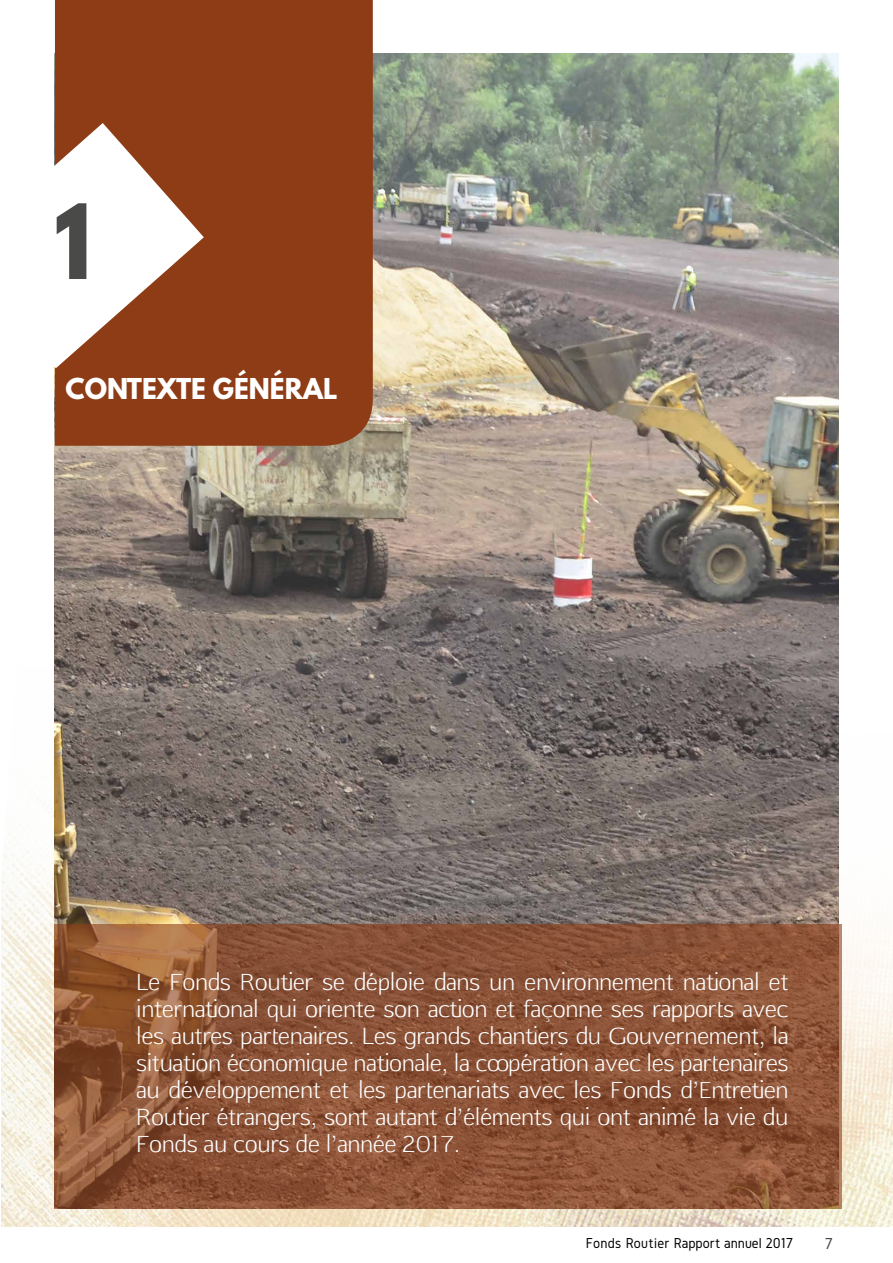
<style>
.page{position:relative;width:893px;height:1263px;background:#fff}
.page>*{position:absolute;margin:0;border:0;box-sizing:border-box;transform-origin:0 0}
.t1{font:700 91.8px "League Spartan";color:#4a4a49}
.t2{font:700 25.5px "League Spartan";color:#fff}
.t3{font:22.5px/27px "Aftasans";color:#fff;text-align:justify}
.t4{font:16.5px "Gidole";color:#454444}
.t5{font:15px "Gidole";color:#000}
</style>
<div class="page">
<img style="left:1px;top:53px;width:892px;height:1174px">
<img style="left:55px;top:54px;width:783px;height:871px">
<div style="left:55px;top:0;width:318px;height:446px;background:#8e3c15"></div>
<svg style="left:1px;top:123px;width:203px;height:245px"></svg>
<svg style="left:54px;top:925px;width:788px;height:284px;background:#8c5337"></svg>
<h1 class="t1" style="left:54px;top:170px;width:39px">1</h1>
<p class="t2" style="left:65px;top:369px;width:273px">CONTEXTE GÉNÉRAL</p>
<p class="t3" style="left:136px;top:968px;width:653px">Le Fonds Routier se déploie dans un environnement national et international qui oriente son action et façonne ses rapports avec les autres partenaires. Les grands chantiers du Gouvernement, la situation économique nationale, la coopération avec les partenaires au développement et les partenariats avec les Fonds d’Entretien Routier étrangers, sont autant d’éléments qui ont animé la vie du Fonds au cours de l’année 2017.</p>
<p class="t5" style="left:586px;top:1234px;width:209px">Fonds Routier Rapport annuel 2017</p>
<p class="t4" style="left:825px;top:1234px;width:10px">7</p>
</div>
